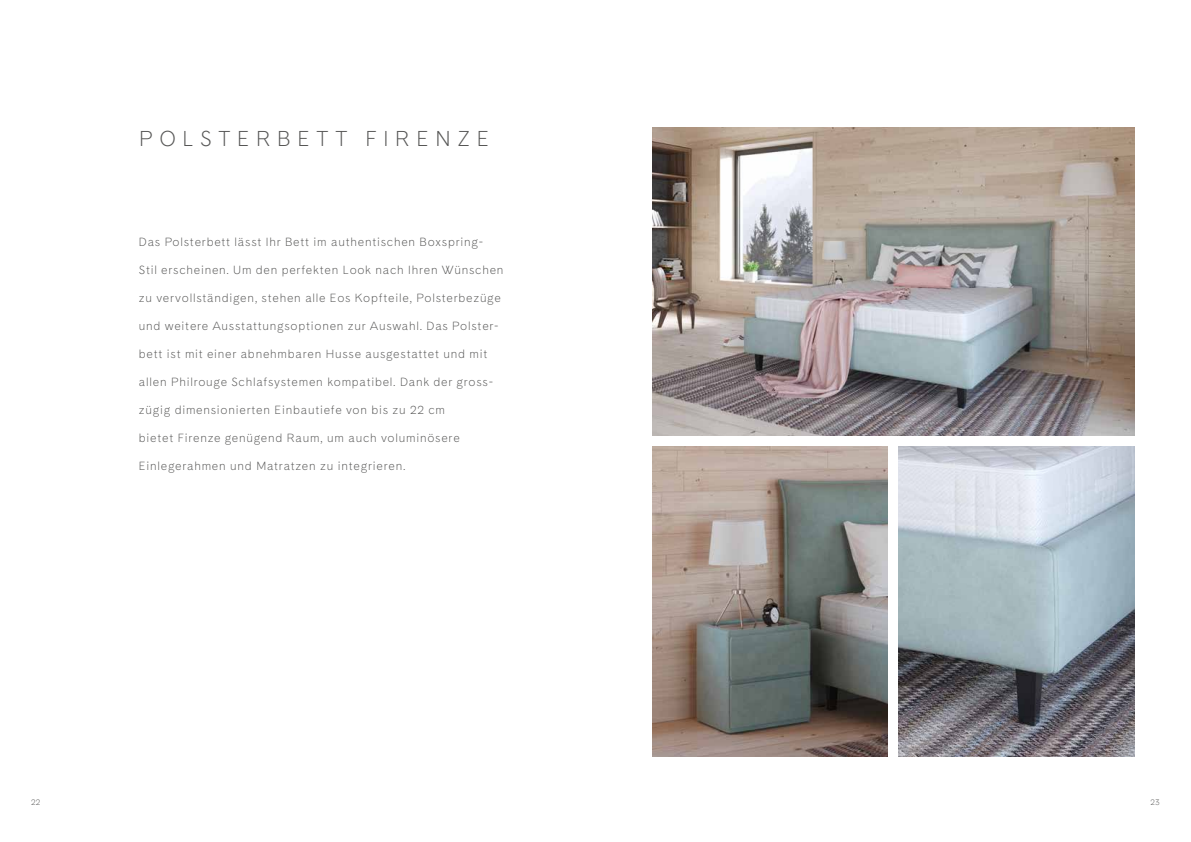
<style>
.page{position:relative;width:1191px;height:842px;background:#fff}
.page>*{position:absolute;margin:0;border:0;box-sizing:border-box;transform-origin:0 0}
.t1{font:300 20px "Cadiz";letter-spacing:.335em;color:#565655}
.t2{font:300 11px "Cadiz";letter-spacing:.07em;color:#565655}
.t3{font:300 7.5px "Cadiz";color:#565655}
</style>
<div class="page">
<img style="left:652px;top:128px;width:482px;height:307px">
<img style="left:899px;top:446px;width:235px;height:310px">
<img style="left:652px;top:446px;width:235px;height:310px">
<h1 class="t1" style="left:139px;top:125px;width:351px">POLSTERBETT FIRENZE</h1>
<p class="t2" style="left:139px;top:234px;width:346px">Das Polsterbett lässt Ihr Bett im authentischen Boxspring-</p>
<p class="t2" style="left:139px;top:262px;width:366px">Stil erscheinen. Um den perfekten Look nach Ihren Wünschen</p>
<p class="t2" style="left:139px;top:290px;width:363px">zu vervollständigen, stehen alle Eos Kopfteile, Polsterbezüge</p>
<p class="t2" style="left:139px;top:318px;width:360px">und weitere Ausstattungsoptionen zur Auswahl. Das Polster-</p>
<p class="t2" style="left:139px;top:346px;width:350px">bett ist mit einer abnehmbaren Husse ausgestattet und mit</p>
<p class="t2" style="left:139px;top:374px;width:354px">allen Philrouge Schlafsystemen kompatibel. Dank der gross-</p>
<p class="t2" style="left:139px;top:402px;width:307px">zügig dimensionierten Einbautiefe von bis zu 22 cm</p>
<p class="t2" style="left:139px;top:430px;width:322px">bietet Firenze genügend Raum, um auch voluminösere</p>
<p class="t2" style="left:139px;top:458px;width:268px">Einlegerahmen und Matratzen zu integrieren.</p>
<p class="t3" style="left:31px;top:797px;width:11px">22</p>
<p class="t3" style="left:1150px;top:797px;width:11px">23</p>
</div>
